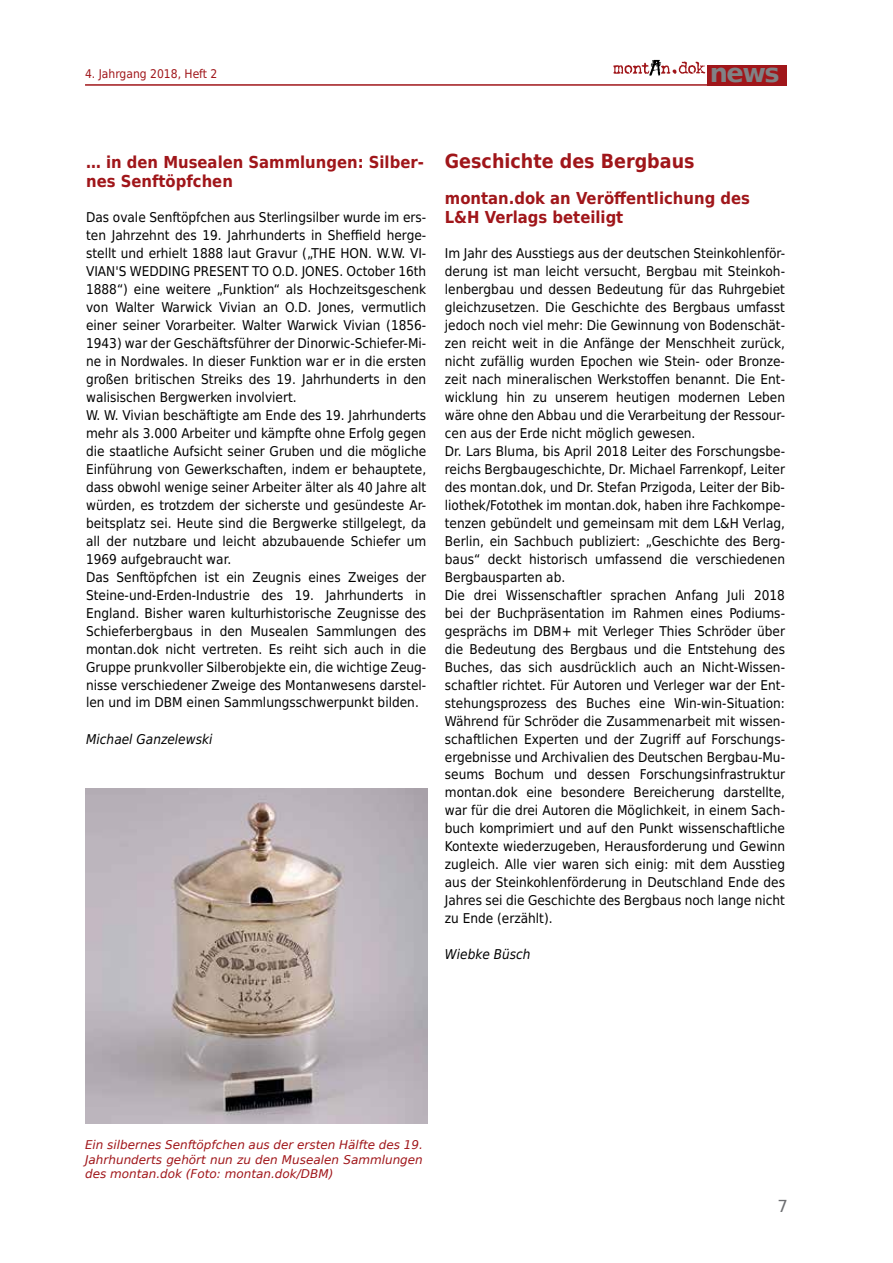
<style>
.page{position:relative;width:893px;height:1263px;background:#fff}
.page>*{position:absolute;margin:0;border:0;box-sizing:border-box;transform-origin:0 0}
.t1{font:700 25.65px "DejaVu Sans";color:#808285}
.t2{font:700 19.5px "DejaVu Sans Condensed";color:#a0161a}
.t3{font:700 16.5px/19.8px "DejaVu Sans Condensed";color:#a0161a}
.t4{font:16.5px "DejaVu Sans";color:#6d6e71}
.t5{font:13.5px/18px "DejaVu Sans Condensed";color:#000}
.t6{font:italic 13.5px "DejaVu Sans Condensed";color:#000}
.t7{font:italic 12px/14.4px "DejaVu Sans";color:#a0161a;text-align:justify}
.t8{font:12px "DejaVu Sans Condensed";color:#a0161a}
</style>
<div class="page">
<img style="left:649px;top:59px;width:12px;height:17px">
<svg style="left:613px;top:62px;width:92px;height:12px"></svg>
<div style="left:708px;top:65px;width:79px;height:21px;background:#a0161a"></div>
<hr style="left:85px;top:84px;width:623px;height:2px;background:#a0161a">
<img style="left:85px;top:788px;width:342px;height:336px">
<p class="t8" style="left:85px;top:63px;width:134px">4. Jahrgang 2018, Heft 2</p>
<h1 class="t1" style="left:710px;top:52px;width:71px">news</h1>
<p class="t3" style="left:86px;top:151px;width:339px">… in den Musealen Sammlungen: Silber&shy;nes Senftöpfchen</p>
<p class="t5" style="left:86px;top:207px;width:342px">Das ovale Senftöpfchen aus Sterlingsilber wurde im ers&shy;ten Jahrzehnt des 19. Jahrhunderts in Sheffield herge&shy;stellt und erhielt 1888 laut Gravur („THE HON. W.W. VI-VIAN'S WEDDING PRESENT TO O.D. JONES. October 16th 1888“) eine weitere „Funktion“ als Hochzeitsgeschenk von Walter Warwick Vivian an O.D. Jones, vermutlich einer seiner Vorarbeiter. Walter Warwick Vivian (1856- 1943) war der Geschäftsführer der Dinorwic-Schiefer-Mi&shy;ne in Nordwales. In dieser Funktion war er in die ersten großen britischen Streiks des 19. Jahrhunderts in den walisischen Bergwerken involviert.<br>W. W. Vivian beschäftigte am Ende des 19. Jahrhunderts mehr als 3.000 Arbeiter und kämpfte ohne Erfolg gegen die staatliche Aufsicht seiner Gruben und die mögliche Einführung von Gewerkschaften, indem er behauptete, dass obwohl wenige seiner Arbeiter älter als 40 Jahre alt würden, es trotzdem der sicherste und gesündeste Ar&shy;beitsplatz sei. Heute sind die Bergwerke stillgelegt, da all der nutzbare und leicht abzubauende Schiefer um 1969 aufgebraucht war.<br>Das Senftöpfchen ist ein Zeugnis eines Zweiges der Steine-und-Erden-Industrie des 19. Jahrhunderts in England. Bisher waren kulturhistorische Zeugnisse des Schieferbergbaus in den Musealen Sammlungen des montan.dok nicht vertreten. Es reiht sich auch in die Gruppe prunkvoller Silberobjekte ein, die wichtige Zeug&shy;nisse verschiedener Zweige des Montanwesens darstel&shy;len und im DBM einen Sammlungsschwerpunkt bilden.</p>
<p class="t6" style="left:86px;top:729px;width:128px">Michael Ganzelewski</p>
<h2 class="t2" style="left:445px;top:145px;width:251px">Geschichte des Bergbaus</h2>
<p class="t3" style="left:445px;top:187px;width:307px">montan.dok an Veröffentlichung des<br>L&amp;H Verlags beteiligt</p>
<p class="t5" style="left:445px;top:243px;width:342px">Im Jahr des Ausstiegs aus der deutschen Steinkohlenför&shy;derung ist man leicht versucht, Bergbau mit Steinkoh&shy;lenbergbau und dessen Bedeutung für das Ruhrgebiet gleichzusetzen. Die Geschichte des Bergbaus umfasst jedoch noch viel mehr: Die Gewinnung von Bodenschät&shy;zen reicht weit in die Anfänge der Menschheit zurück, nicht zufällig wurden Epochen wie Stein- oder Bronze&shy;zeit nach mineralischen Werkstoffen benannt. Die Ent&shy;wicklung hin zu unserem heutigen modernen Leben wäre ohne den Abbau und die Verarbeitung der Ressour&shy;cen aus der Erde nicht möglich gewesen.<br>Dr. Lars Bluma, bis April 2018 Leiter des Forschungsbe&shy;reichs Bergbaugeschichte, Dr. Michael Farrenkopf, Leiter des montan.dok, und Dr. Stefan Przigoda, Leiter der Bib&shy;liothek/Fotothek im montan.dok, haben ihre Fachkompe&shy;tenzen gebündelt und gemeinsam mit dem L&amp;H Verlag, Berlin, ein Sachbuch publiziert: „Geschichte des Berg&shy;baus“ deckt historisch umfassend die verschiedenen Bergbausparten ab.<br>Die drei Wissenschaftler sprachen Anfang Juli 2018 bei der Buchpräsentation im Rahmen eines Podiums&shy;gesprächs im DBM+ mit Verleger Thies Schröder über die Bedeutung des Bergbaus und die Entstehung des Buches, das sich ausdrücklich auch an Nicht-Wissen&shy;schaftler richtet. Für Autoren und Verleger war der Ent&shy;stehungsprozess des Buches eine Win-win-Situation:<br>Während für Schröder die Zusammenarbeit mit wissen&shy;schaftlichen Experten und der Zugriff auf Forschungs&shy;ergebnisse und Archivalien des Deutschen Bergbau-Mu&shy;seums Bochum und dessen Forschungsinfrastruktur montan.dok eine besondere Bereicherung darstellte, war für die drei Autoren die Möglichkeit, in einem Sach&shy;buch komprimiert und auf den Punkt wissenschaftliche Kontexte wiederzugeben, Herausforderung und Gewinn zugleich. Alle vier waren sich einig: mit dem Ausstieg aus der Steinkohlenförderung in Deutschland Ende des Jahres sei die Geschichte des Bergbaus noch lange nicht zu Ende (erzählt).</p>
<p class="t6" style="left:445px;top:945px;width:87px">Wiebke Büsch</p>
<p class="t7" style="left:85px;top:1137px;width:339px">Ein silbernes Senftöpfchen aus der ersten Hälfte des 19.<br>Jahrhunderts gehört nun zu den Musealen Sammlungen des montan.dok (Foto: montan.dok/DBM)</p>
<p class="t4" style="left:778px;top:1191px;width:12px">7</p>
</div>
